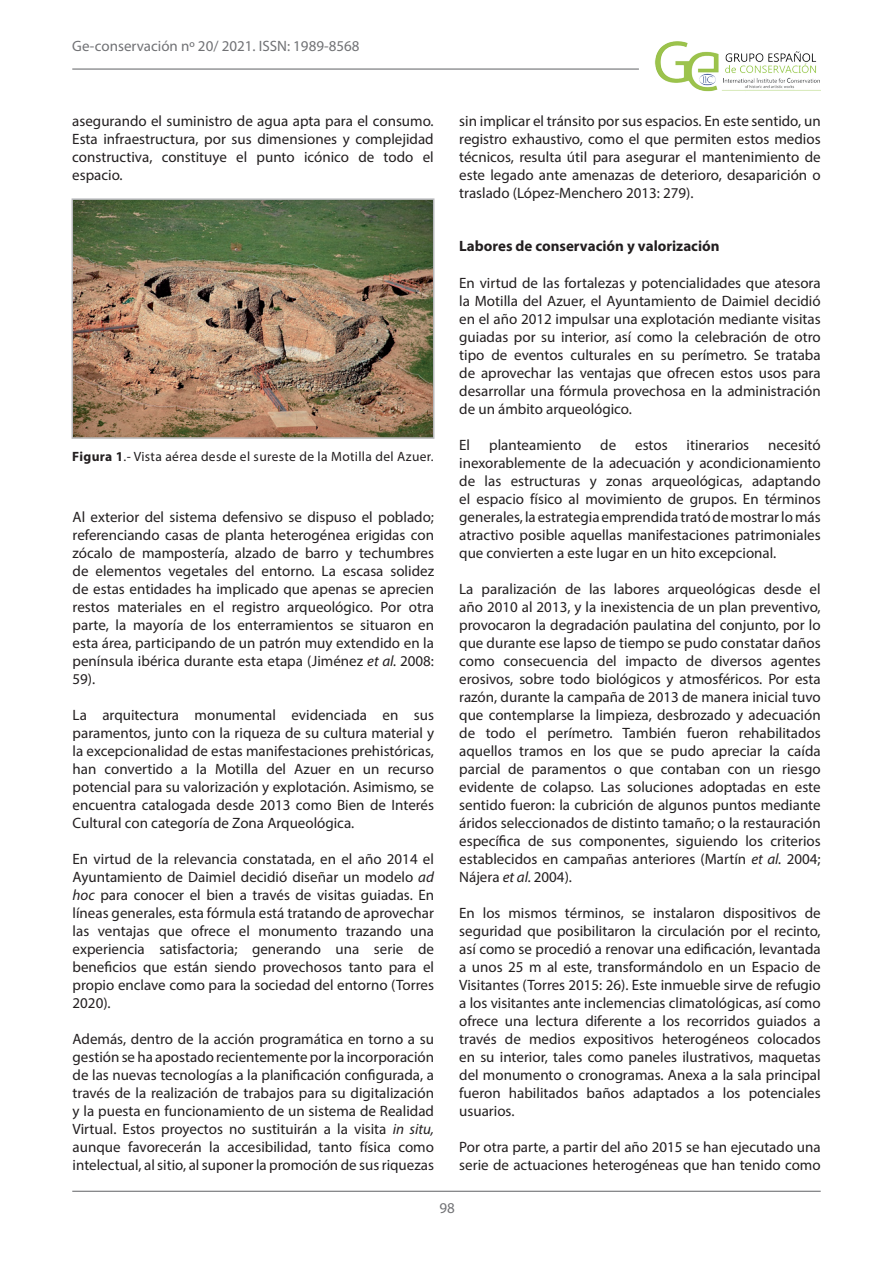
<style>
.page{position:relative;width:893px;height:1263px;background:#fff}
.page>*{position:absolute;margin:0;border:0;box-sizing:border-box;transform-origin:0 0}
.t1{font:15px/18px "Myriad Pro";color:#231f20;text-align:justify}
.t2{font:15px "Myriad Pro";color:#717275}
.t3{font:700 15px "Myriad Pro";color:#231f20}
.t4{font:13.5px "Myriad Pro";letter-spacing:.025em;color:#231f20}
.s1{font-weight:700}
.s2{font-style:italic}
</style>
<div class="page">
<hr style="left:72px;top:68px;width:567px;height:2px;background:#717275">
<hr style="left:72px;top:1191px;width:749px;height:1px;background:#717275">
<img style="left:654px;top:41px;width:167px;height:51px">
<img style="left:75px;top:201px;width:356px;height:235px">
<div style="left:72px;top:198px;width:362px;height:241px;border:2px solid #b8b9bc"></div>
<p class="t2" style="left:72px;top:37px;width:289px">Ge-conservación nº 20/ 2021. ISSN: 1989-8568</p>
<p class="t1" style="left:72px;top:112px;width:363px">asegurando el suministro de agua apta para el consumo.<br>Esta infraestructura, por sus dimensiones y complejidad constructiva, constituye el punto icónico de todo el espacio.</p>
<p class="t4" style="left:72px;top:448px;width:363px"><span class="s1">Figura 1</span>.- Vista aérea desde el sureste de la Motilla del Azuer.</p>
<p class="t1" style="left:73px;top:508px;width:363px">Al exterior del sistema defensivo se dispuso el poblado; referenciando casas de planta heterogénea erigidas con zócalo de mampostería, alzado de barro y techumbres de elementos vegetales del entorno. La escasa solidez de estas entidades ha implicado que apenas se aprecien restos materiales en el registro arqueológico. Por otra parte, la mayoría de los enterramientos se situaron en esta área, participando de un patrón muy extendido en la península ibérica durante esta etapa (Jiménez <span class="s2">et al.</span> 2008:<br>59).</p>
<p class="t1" style="left:73px;top:706px;width:363px">La arquitectura monumental evidenciada en sus paramentos, junto con la riqueza de su cultura material y la excepcionalidad de estas manifestaciones prehistóricas, han convertido a la Motilla del Azuer en un recurso potencial para su valorización y explotación. Asimismo, se encuentra catalogada desde 2013 como Bien de Interés Cultural con categoría de Zona Arqueológica.</p>
<p class="t1" style="left:73px;top:850px;width:363px">En virtud de la relevancia constatada, en el año 2014 el Ayuntamiento de Daimiel decidió diseñar un modelo <span class="s2">ad hoc</span> para conocer el bien a través de visitas guiadas. En líneas generales, esta fórmula está tratando de aprovechar las ventajas que ofrece el monumento trazando una experiencia satisfactoria; generando una serie de beneficios que están siendo provechosos tanto para el propio enclave como para la sociedad del entorno (Torres 2020).</p>
<p class="t1" style="left:73px;top:1030px;width:363px">Además, dentro de la acción programática en torno a su gestión se ha apostado recientemente por la incorporación de las nuevas tecnologías a la planificación configurada, a través de la realización de trabajos para su digitalización y la puesta en funcionamiento de un sistema de Realidad Virtual. Estos proyectos no sustituirán a la visita <span class="s2">in situ, </span>aunque favorecerán la accesibilidad, tanto física como intelectual, al sitio, al suponer la promoción de sus riquezas</p>
<p class="t1" style="left:459px;top:112px;width:363px">sin implicar el tránsito por sus espacios. En este sentido, un registro exhaustivo, como el que permiten estos medios técnicos, resulta útil para asegurar el mantenimiento de este legado ante amenazas de deterioro, desaparición o traslado (López-Menchero 2013: 279).</p>
<p class="t3" style="left:459px;top:236px;width:262px">Labores de conservación y valorización</p>
<p class="t1" style="left:459px;top:274px;width:363px">En virtud de las fortalezas y potencialidades que atesora la Motilla del Azuer, el Ayuntamiento de Daimiel decidió en el año 2012 impulsar una explotación mediante visitas guiadas por su interior, así como la celebración de otro tipo de eventos culturales en su perímetro. Se trataba de aprovechar las ventajas que ofrecen estos usos para desarrollar una fórmula provechosa en la administración de un ámbito arqueológico.</p>
<p class="t1" style="left:459px;top:436px;width:12px">El</p>
<p class="t1" style="left:489px;top:436px;width:94px">planteamiento</p>
<p class="t1" style="left:600px;top:436px;width:17px">de</p>
<p class="t1" style="left:635px;top:436px;width:34px">estos</p>
<p class="t1" style="left:687px;top:436px;width:64px">itinerarios</p>
<p class="t1" style="left:459px;top:436px;width:363px;text-indent:309px">necesitó inexorablemente de la adecuación y acondicionamiento de las estructuras y zonas arqueológicas, adaptando el espacio físico al movimiento de grupos. En términos generales, la estrategia emprendida trató de mostrar lo más atractivo posible aquellas manifestaciones patrimoniales que convierten a este lugar en un hito excepcional.</p>
<p class="t1" style="left:459px;top:580px;width:363px">La paralización de las labores arqueológicas desde el año 2010 al 2013, y la inexistencia de un plan preventivo, provocaron la degradación paulatina del conjunto, por lo que durante ese lapso de tiempo se pudo constatar daños como consecuencia del impacto de diversos agentes erosivos, sobre todo biológicos y atmosféricos. Por esta razón, durante la campaña de 2013 de manera inicial tuvo que contemplarse la limpieza, desbrozado y adecuación de todo el perímetro. También fueron rehabilitados aquellos tramos en los que se pudo apreciar la caída parcial de paramentos o que contaban con un riesgo evidente de colapso. Las soluciones adoptadas en este sentido fueron: la cubrición de algunos puntos mediante áridos seleccionados de distinto tamaño; o la restauración específica de sus componentes, siguiendo los criterios establecidos en campañas anteriores (Martín <span class="s2">et al.</span> 2004; Nájera <span class="s2">et al.</span> 2004).</p>
<p class="t1" style="left:459px;top:904px;width:363px">En los mismos términos, se instalaron dispositivos de seguridad que posibilitaron la circulación por el recinto, así como se procedió a renovar una edificación, levantada a unos 25 m al este, transformándolo en un Espacio de Visitantes (Torres 2015: 26). Este inmueble sirve de refugio a los visitantes ante inclemencias climatológicas, así como ofrece una lectura diferente a los recorridos guiados a través de medios expositivos heterogéneos colocados en su interior, tales como paneles ilustrativos, maquetas del monumento o cronogramas. Anexa a la sala principal fueron habilitados baños adaptados a los potenciales usuarios.</p>
<p class="t1" style="left:459px;top:1138px;width:363px">Por otra parte, a partir del año 2015 se han ejecutado una serie de actuaciones heterogéneas que han tenido como</p>
<p class="t2" style="left:439px;top:1198px;width:17px">98</p>
</div>
